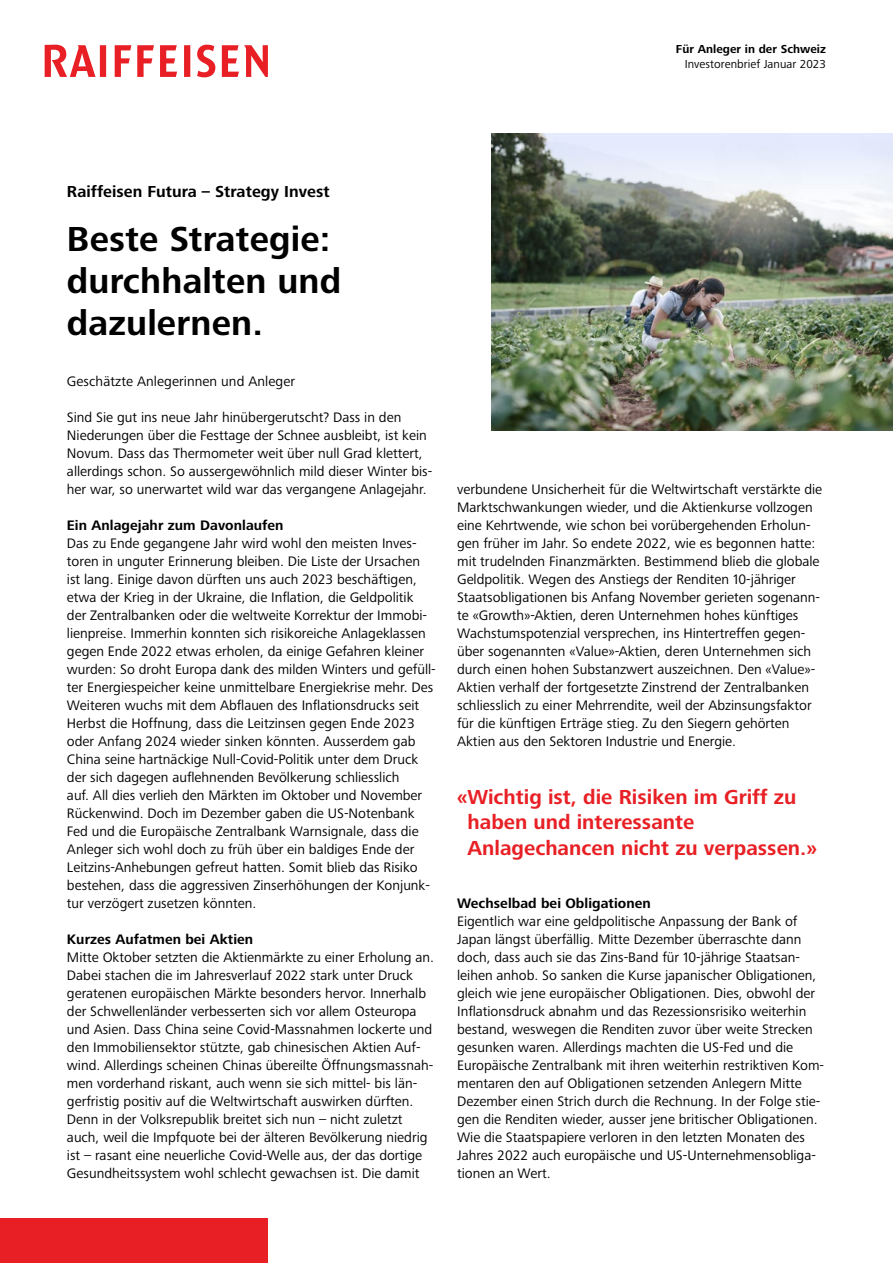
<style>
.page{position:relative;width:893px;height:1263px;background:#fff}
.page>*{position:absolute;margin:0;border:0;box-sizing:border-box;transform-origin:0 0}
.t1{font:700 36px/42px "Frutiger Next LTW1 G";letter-spacing:.005em;color:#000}
.t2{font:700 21px/25.5px "Frutiger Next LTW1 G";color:#e82025}
.t3{font:700 16.5px "Frutiger Next LTW1 G";letter-spacing:.005em;color:#000}
.t4{font:14.25px/18px "Frutiger Next LTW1 G";color:#000}
.t5{font:700 14.25px "Frutiger Next LTW1 G";letter-spacing:.005em;color:#000}
.t6{font:12px "Frutiger Next LTW1 G";letter-spacing:.005em;color:#000}
.t7{font:700 12px "Frutiger Next LTW1 G";letter-spacing:.005em;color:#000}
</style>
<div class="page">
<div style="left:0;top:1218px;width:268px;height:45px;background:#e82025"></div>
<svg style="left:45px;top:45px;width:223px;height:32px"></svg>
<img style="left:491px;top:134px;width:402px;height:297px">
<p class="t7" style="left:676px;top:42px;width:152px">Für Anleger in der Schweiz</p>
<p class="t6" style="left:685px;top:57px;width:143px">Investorenbrief Januar 2023</p>
<p class="t3" style="left:67px;top:182px;width:264px">Raiffeisen Futura – Strategy Invest</p>
<h1 class="t1" style="left:67px;top:219px;width:276px">Beste Strategie: durchhalten und dazulernen.</h1>
<p class="t4" style="left:67px;top:372px;width:230px">Geschätzte Anlegerinnen und Anleger</p>
<p class="t4" style="left:67px;top:408px;width:367px">Sind Sie gut ins neue Jahr hinübergerutscht? Dass in den Niederungen über die Festtage der Schnee ausbleibt, ist kein Novum. Dass das Thermometer weit über null Grad klettert, allerdings schon. So aussergewöhnlich mild dieser Winter bis&shy;her war, so unerwartet wild war das vergangene Anlagejahr.</p>
<p class="t5" style="left:67px;top:517px;width:218px">Ein Anlagejahr zum Davonlaufen</p>
<p class="t4" style="left:67px;top:534px;width:370px">Das zu Ende gegangene Jahr wird wohl den meisten Inves&shy;toren in unguter Erinnerung bleiben. Die Liste der Ursachen ist lang. Einige davon dürften uns auch 2023 beschäftigen, etwa der Krieg in der Ukraine, die Inflation, die Geldpolitik der Zentralbanken oder die weltweite Korrektur der Immobi&shy;lienpreise. Immerhin konnten sich risikoreiche Anlageklassen gegen Ende 2022 etwas erholen, da einige Gefahren kleiner wurden: So droht Europa dank des milden Winters und gefüll&shy;ter Energiespeicher keine unmittelbare Energiekrise mehr. Des Weiteren wuchs mit dem Abflauen des Inflationsdrucks seit Herbst die Hoffnung, dass die Leitzinsen gegen Ende 2023 oder Anfang 2024 wieder sinken könnten. Ausserdem gab China seine hartnäckige Null-Covid-Politik unter dem Druck der sich dagegen auflehnenden Bevölkerung schliesslich<br>auf. All dies verlieh den Märkten im Oktober und November Rückenwind. Doch im Dezember gaben die US-Notenbank Fed und die Europäische Zentralbank Warnsignale, dass die Anleger sich wohl doch zu früh über ein baldiges Ende der Leitzins-Anhebungen gefreut hatten. Somit blieb das Risiko bestehen, dass die aggressiven Zinserhöhungen der Konjunk&shy;tur verzögert zusetzen könnten.</p>
<p class="t5" style="left:67px;top:931px;width:188px">Kurzes Aufatmen bei Aktien</p>
<p class="t4" style="left:67px;top:948px;width:368px">Mitte Oktober setzten die Aktienmärkte zu einer Erholung an.<br>Dabei stachen die im Jahresverlauf 2022 stark unter Druck geratenen europäischen Märkte besonders hervor. Innerhalb der Schwellenländer verbesserten sich vor allem Osteuropa und Asien. Dass China seine Covid-Massnahmen lockerte und den Immobiliensektor stützte, gab chinesischen Aktien Auf&shy;wind. Allerdings scheinen Chinas übereilte Öffnungsmassnah&shy;men vorderhand riskant, auch wenn sie sich mittel- bis län&shy;gerfristig positiv auf die Weltwirtschaft auswirken dürften.<br>Denn in der Volksrepublik breitet sich nun – nicht zuletzt auch, weil die Impfquote bei der älteren Bevölkerung niedrig ist – rasant eine neuerliche Covid-Welle aus, der das dortige Gesundheitssystem wohl schlecht gewachsen ist. Die damit</p>
<p class="t4" style="left:457px;top:480px;width:367px">verbundene Unsicherheit für die Weltwirtschaft verstärkte die Marktschwankungen wieder, und die Aktienkurse vollzogen eine Kehrtwende, wie schon bei vorübergehenden Erholun&shy;gen früher im Jahr. So endete 2022, wie es begonnen hatte: mit trudelnden Finanzmärkten. Bestimmend blieb die globale Geldpolitik. Wegen des Anstiegs der Renditen 10-jähriger Staatsobligationen bis Anfang November gerieten sogenann&shy;te «Growth»-Aktien, deren Unternehmen hohes künftiges Wachstumspotenzial versprechen, ins Hintertreffen gegen&shy;über sogenannten «Value»-Aktien, deren Unternehmen sich durch einen hohen Substanzwert auszeichnen. Den «Value»- Aktien verhalf der fortgesetzte Zinstrend der Zentralbanken schliesslich zu einer Mehrrendite, weil der Abzinsungsfaktor für die künftigen Erträge stieg. Zu den Siegern gehörten Aktien aus den Sektoren Industrie und Energie.</p>
<h2 class="t2" style="left:468px;top:785px;width:351px;text-indent:-10px">«Wichtig ist, die Risiken im Griff zu haben und interessante<br>Anlagechancen nicht zu verpassen.»</h2>
<p class="t5" style="left:457px;top:895px;width:195px">Wechselbad bei Obligationen</p>
<p class="t4" style="left:457px;top:912px;width:369px">Eigentlich war eine geldpolitische Anpassung der Bank of Japan längst überfällig. Mitte Dezember überraschte dann doch, dass auch sie das Zins-Band für 10-jährige Staatsan&shy;leihen anhob. So sanken die Kurse japanischer Obligationen, gleich wie jene europäischer Obligationen. Dies, obwohl der Inflationsdruck abnahm und das Rezessionsrisiko weiterhin bestand, weswegen die Renditen zuvor über weite Strecken gesunken waren. Allerdings machten die US-Fed und die Europäische Zentralbank mit ihren weiterhin restriktiven Kom&shy;mentaren den auf Obligationen setzenden Anlegern Mitte Dezember einen Strich durch die Rechnung. In der Folge stie&shy;gen die Renditen wieder, ausser jene britischer Obligationen.<br>Wie die Staatspapiere verloren in den letzten Monaten des Jahres 2022 auch europäische und US-Unternehmensobliga&shy;tionen an Wert.</p>
</div>
